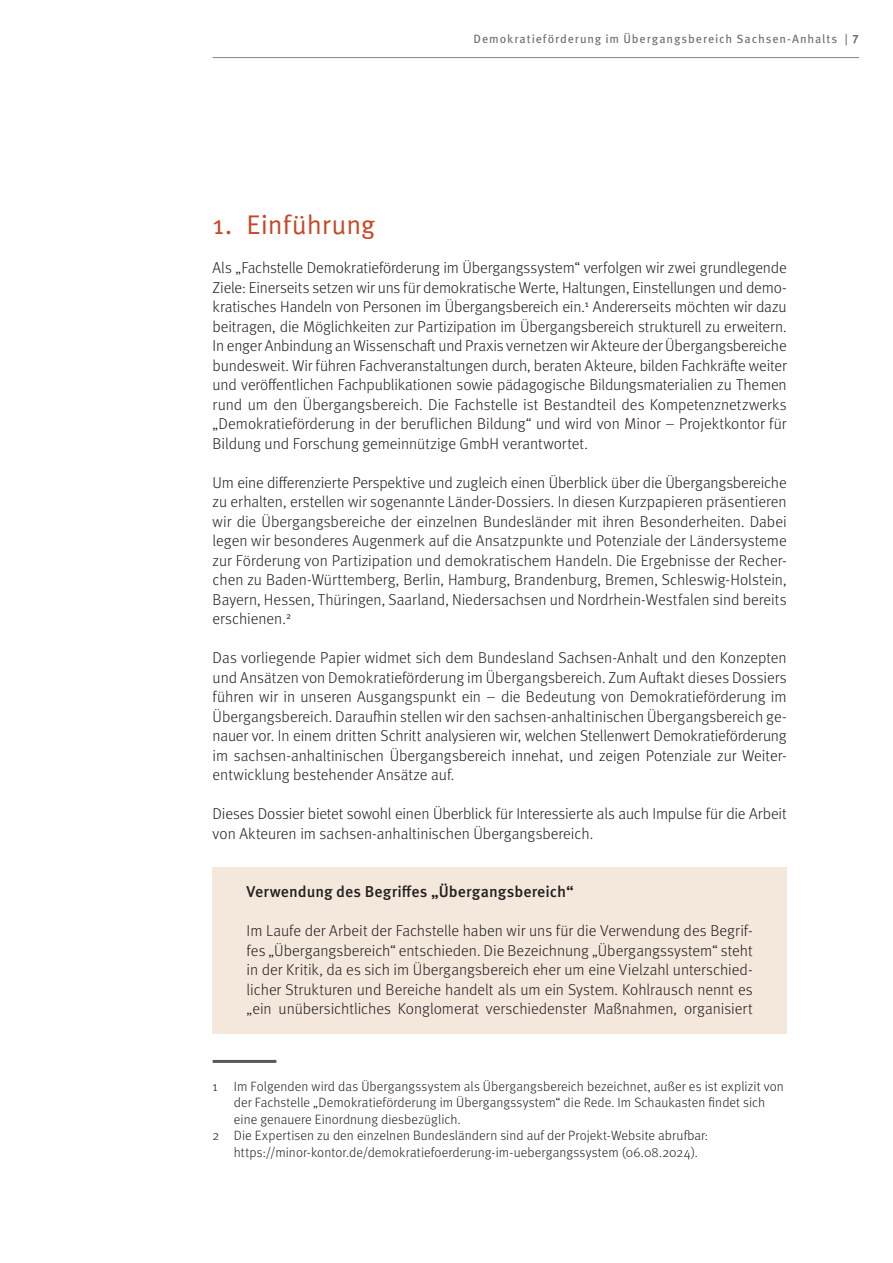
<style>
.page{position:relative;width:893px;height:1263px;background:#fff}
.page>*{position:absolute;margin:0;border:0;box-sizing:border-box;transform-origin:0 0}
.t1{font:27px "Meta Pro Norm";letter-spacing:-.005em;color:#c74725}
.t2{font:300 15.75px/19.5px "Meta Pro";color:#231f20;text-align:justify}
.t3{font:500 15.75px "Meta Pro";letter-spacing:.005em;color:#231f20}
.t4{font:300 13.5px "Meta Pro";letter-spacing:.005em;color:#231f20}
.t5{font:12px "Meta Pro";letter-spacing:.075em;color:#6c6d70}
.s1{font-weight:700}
</style>
<div class="page">
<hr style="left:213px;top:57px;width:646px;height:1px;background:#808285">
<div style="left:213px;top:867px;width:574px;height:167px;background:#f3e8db"></div>
<hr style="left:213px;top:1060px;width:63px;height:3px;background:#57585a">
<p class="t5" style="left:474px;top:30px;width:387px">Demokratieförderung im Übergangsbereich Sachsen-Anhalts | <span class="s1">7</span></p>
<h1 class="t1" style="left:213px;top:204px;width:164px">1. Einführung</h1>
<p class="t2" style="left:213px;top:257px;width:576px">Als „Fachstelle Demokratieförderung im Übergangssystem“ verfolgen wir zwei grundlegende Ziele: Einerseits setzen wir uns für demokratische Werte, Haltungen, Einstellungen und demo&shy;kratisches Handeln von Personen im Übergangsbereich ein.<sup>1</sup> Andererseits möchten wir dazu beitragen, die Möglichkeiten zur Partizipation im Übergangsbereich strukturell zu erweitern.<br>In enger Anbindung an Wissenschaft und Praxis vernetzen wir Akteure der Übergangsbereiche bundesweit. Wir führen Fachveranstaltungen durch, beraten Akteure, bilden Fachkräfte weiter und veröffentlichen Fachpublikationen sowie pädagogische Bildungsmaterialien zu Themen rund um den Übergangsbereich. Die Fachstelle ist Bestandteil des Kompetenznetzwerks „Demokratieförderung in der beruflichen Bildung“ und wird von Minor – Projektkontor für Bildung und Forschung gemeinnützige GmbH verantwortet.</p>
<p class="t2" style="left:213px;top:471px;width:576px">Um eine differenzierte Perspektive und zugleich einen Überblick über die Übergangsbereiche zu erhalten, erstellen wir sogenannte Länder-Dossiers. In diesen Kurzpapieren präsentieren wir die Übergangsbereiche der einzelnen Bundesländer mit ihren Besonderheiten. Dabei legen wir besonderes Augenmerk auf die Ansatzpunkte und Potenziale der Ländersysteme zur Förderung von Partizipation und demokratischem Handeln. Die Ergebnisse der Recher&shy;chen zu Baden-Württemberg, Berlin, Hamburg, Brandenburg, Bremen, Schleswig-Holstein, Bayern, Hessen, Thüringen, Saarland, Niedersachsen und Nordrhein-Westfalen sind bereits erschienen.<sup>2</sup></p>
<p class="t2" style="left:213px;top:647px;width:576px">Das vorliegende Papier widmet sich dem Bundesland Sachsen-Anhalt und den Konzepten und Ansätzen von Demokratieförderung im Übergangsbereich. Zum Auftakt dieses Dossiers führen wir in unseren Ausgangspunkt ein – die Bedeutung von Demokratieförderung im Übergangsbereich. Daraufhin stellen wir den sachsen-anhaltinischen Übergangsbereich ge&shy;nauer vor. In einem dritten Schritt analysieren wir, welchen Stellenwert Demokratieförderung im sachsen-anhaltinischen Übergangsbereich innehat, und zeigen Potenziale zur Weiter&shy;entwicklung bestehender Ansätze auf.</p>
<p class="t2" style="left:213px;top:803px;width:576px">Dieses Dossier bietet sowohl einen Überblick für Interessierte als auch Impulse für die Arbeit von Akteuren im sachsen-anhaltinischen Übergangsbereich.</p>
<p class="t3" style="left:247px;top:879px;width:329px">Verwendung des Begriffes „Übergangsbereich“</p>
<p class="t2" style="left:247px;top:920px;width:508px">Im Laufe der Arbeit der Fachstelle haben wir uns für die Verwendung des Begrif&shy;fes „Übergangsbereich“ entschieden. Die Bezeichnung „Übergangssystem“ steht in der Kritik, da es sich im Übergangsbereich eher um eine Vielzahl unterschied&shy;licher Strukturen und Bereiche handelt als um ein System. Kohlrausch nennt es „ein unübersichtliches Konglomerat verschiedenster Maßnahmen, organisiert</p>
<p class="t4" style="left:213px;top:1076px;width:573px">1 Im Folgenden wird das Übergangssystem als Übergangsbereich bezeichnet, außer es ist explizit von</p>
<p class="t4" style="left:234px;top:1093px;width:533px">der Fachstelle „Demokratieförderung im Übergangssystem“ die Rede. Im Schaukasten findet sich</p>
<p class="t4" style="left:234px;top:1109px;width:228px">eine genauere Einordnung diesbezüglich.</p>
<p class="t4" style="left:213px;top:1126px;width:497px">2 Die Expertisen zu den einzelnen Bundesländern sind auf der Projekt-Website abrufbar:</p>
<p class="t4" style="left:234px;top:1142px;width:465px">https://minor-kontor.de/demokratiefoerderung-im-uebergangssystem (06.08.2024).</p>
</div>
